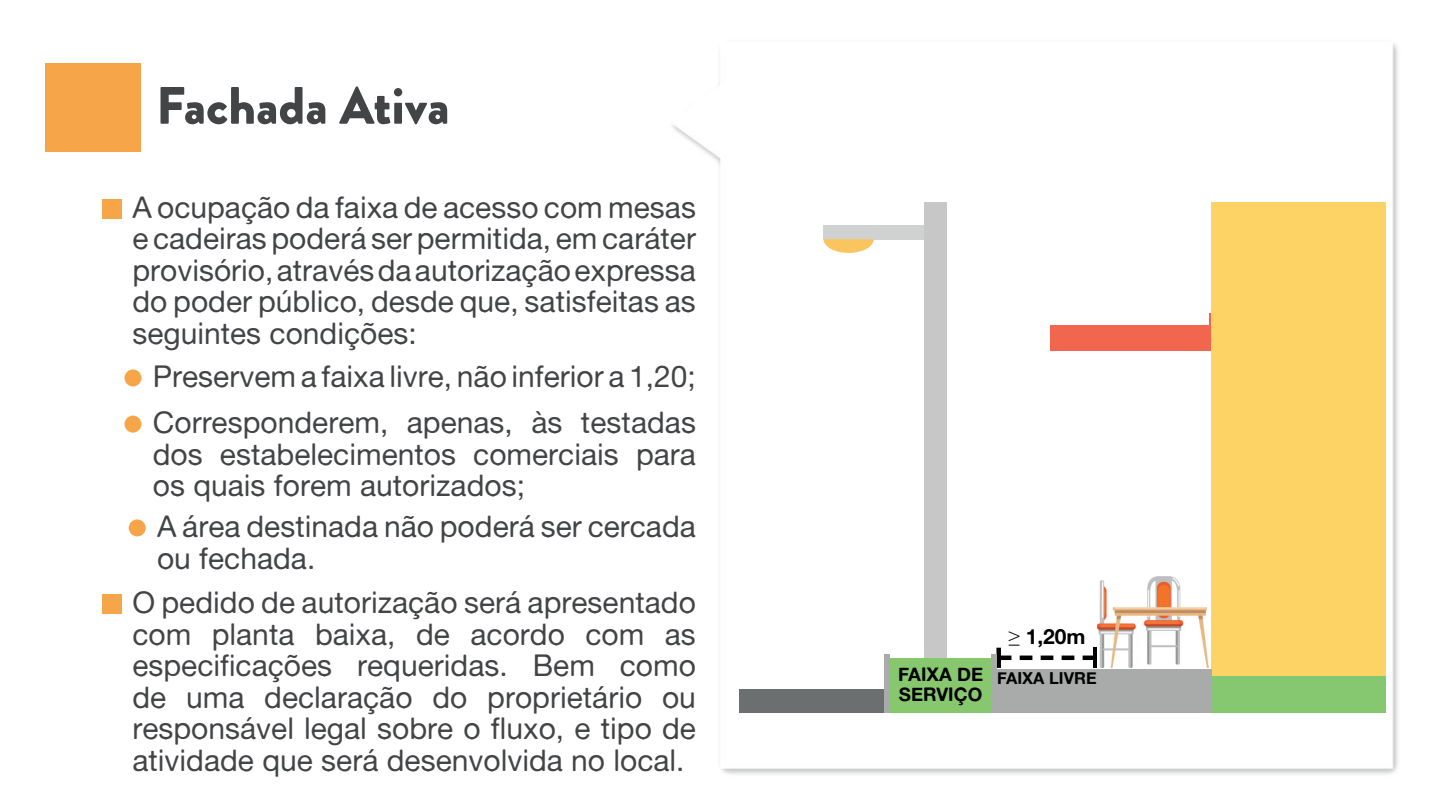
<style>
.page{position:relative;width:1440px;height:810px;background:#fff}
.page>*{position:absolute;margin:0;border:0;box-sizing:border-box;transform-origin:0 0}
.t1{font:900 52.5px "Brandon Grotesque";color:#424446}
.t2{font:30px/31.5px "Alte Haas Grotesk";color:#424446}
.t3{font:21px "Alte Haas Grotesk Bold";color:#000}
.t4{font:18.75px "Alte Haas Grotesk Bold";color:#000}
.t5{font:16.5px "Alte Haas Grotesk Bold";color:#000}
</style>
<div class="page">
<img style="left:45px;top:43px;width:1353px;height:732px">
<div style="left:20px;top:104px;width:174px;height:55px;background:#fff"></div>
<div style="left:45px;top:64px;width:96px;height:88px;background:#f6a649"></div>
<div style="left:102px;top:199px;width:19px;height:20px;background:#f6a649"></div>
<div style="left:124px;top:369px;width:17px;height:17px;background:#f6a649;border-radius:50%"></div>
<div style="left:125px;top:416px;width:16px;height:17px;background:#f6a649;border-radius:50%"></div>
<div style="left:129px;top:519px;width:17px;height:17px;background:#f6a649;border-radius:50%"></div>
<div style="left:102px;top:594px;width:19px;height:20px;background:#f6a649"></div>
<div style="left:739px;top:689px;width:291px;height:24px;background:#6b6f70"></div>
<div style="left:980px;top:313px;width:248px;height:37px;background:#f26650"></div>
<div style="left:1211px;top:202px;width:175px;height:474px;background:#fed365"></div>
<div style="left:1212px;top:676px;width:174px;height:37px;background:#86c870"></div>
<div style="left:888px;top:669px;width:324px;height:44px;background:#a8abaa"></div>
<div style="left:924px;top:202px;width:22px;height:456px;background:#c6c7c6"></div>
<img style="left:824px;top:225px;width:100px;height:14px">
<svg style="left:824px;top:239px;width:50px;height:14px"></svg>
<div style="left:968px;top:182px;width:82px;height:184px;background:#fff"></div>
<div style="left:976px;top:141px;width:233px;height:184px;background:#fff"></div>
<svg style="left:1001px;top:656px;width:92px;height:4px"></svg>
<div style="left:1093px;top:648px;width:5px;height:20px;background:#000001"></div>
<div style="left:996px;top:648px;width:5px;height:20px;background:#000001"></div>
<div style="left:887px;top:658px;width:107px;height:55px;background:#87c86f"></div>
<div style="left:991px;top:654px;width:5px;height:59px;background:#a8aaab"></div>
<div style="left:885px;top:654px;width:5px;height:59px;background:#a8aaab"></div>
<img style="left:1098px;top:576px;width:110px;height:92px">
<h1 class="t1" style="left:156px;top:68px;width:295px">Fachada Ativa</h1>
<p class="t2" style="left:132px;top:191px;width:565px;text-align:justify">A ocupação da faixa de acesso com mesas e cadeiras poderá ser permitida, em caráter provisório, através da autorização expressa do poder público, desde que, satisfeitas as seguintes condições:</p>
<p class="t2" style="left:153px;top:353px;width:545px;line-height:46.1px">Preservem a faixa livre, não inferior a 1,20;<br>Corresponderem, apenas, às testadas</p>
<p class="t2" style="left:153px;top:438px;width:545px">dos estabelecimentos comerciais para os quais forem autorizados;</p>
<p class="t2" style="left:157px;top:510px;width:540px">A área destinada não poderá ser cercada ou fechada.</p>
<p class="t2" style="left:132px;top:586px;width:565px;text-align:justify">O pedido de autorização será apresentado com planta baixa, de acordo com as especificações requeridas. Bem como de uma declaração do proprietário ou responsável legal sobre o fluxo, e tipo de atividade que será desenvolvida no local.</p>
<p class="t3" style="left:1008px;top:624px;width:79px">≥ 1,20m</p>
<p class="t5" style="left:898px;top:668px;width:200px"><sup>FAIXA</sup> <sup>DE</sup> FAIXA LIVRE</p>
<p class="t4" style="left:899px;top:683px;width:85px">SERVIÇO</p>
</div>
